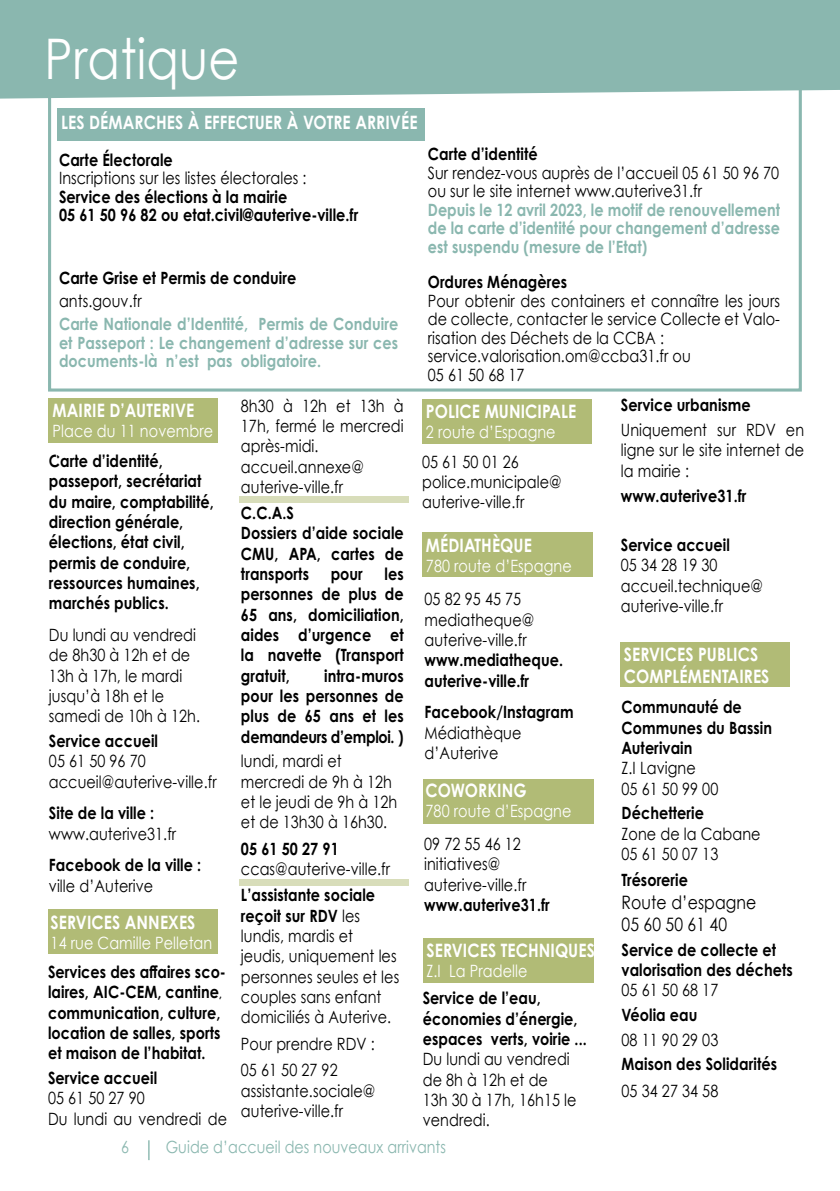
<style>
.page{position:relative;width:840px;height:1191px;background:#fff}
.page>*{position:absolute;margin:0;border:0;box-sizing:border-box;transform-origin:0 0}
.t1{font:56px "Century Gothic";letter-spacing:.005em;color:#fff;scale:.85 1}
.t2{font:700 18.4px/22.2px "Century Gothic Pro";letter-spacing:.005em;color:#fff;scale:.85 1}
.t3{font:18.4px/22.2px "Century Gothic";letter-spacing:.005em;color:#000;scale:.85 1}
.t4{font:17px/20.4px "Century Gothic";letter-spacing:.005em;color:#000;scale:.85 1}
.t5{font:700 17px/20.4px "Century Gothic Pro";letter-spacing:.005em;color:#000;scale:.85 1}
.t6{font:700 17px/18.4px "Century Gothic Pro";letter-spacing:.005em;color:#8ab7af;text-align:justify;scale:.85 1}
.t7{font:700 17px/18.4px "Century Gothic";letter-spacing:.005em;color:#8ab7af;text-align:justify;scale:.85 1}
.t8{font:17px "Century Gothic";letter-spacing:.005em;color:#fff;scale:.85 1}
.t9{font:16.8px "Century Gothic";letter-spacing:.005em;color:#8ab7af;scale:.85 1}
.s1{font-size:11.8px}
.s2{font-family:"Century Gothic";font-weight:400}
</style>
<div class="page">
<div style="left:49px;top:398px;width:169px;height:44px;background:#b1bb76"></div>
<div style="left:48px;top:909px;width:169px;height:45px;background:#b1bb76"></div>
<div style="left:422px;top:937px;width:171px;height:45px;background:#b1bb76"></div>
<div style="left:422px;top:532px;width:170px;height:45px;background:#b1bb76"></div>
<div style="left:422px;top:779px;width:171px;height:44px;background:#b1bb76"></div>
<div style="left:422px;top:399px;width:169px;height:45px;background:#b1bb76"></div>
<div style="left:619px;top:641px;width:169px;height:45px;background:#b1bb76"></div>
<div style="left:57px;top:108px;width:367px;height:33px;background:#8ab7af"></div>
<div style="left:239px;top:496px;width:169px;height:6px;background:#d8ddba"></div>
<div style="left:239px;top:879px;width:169px;height:6px;background:#d8ddba"></div>
<svg style="left:148px;top:1140px;width:1px;height:20px"></svg>
<div style="left:48px;top:84px;width:753px;height:307px;border:3px solid #8ab7af"></div>
<div style="left:0;top:0;width:839px;height:99px;background:#8ab7af"></div>
<h1 class="t1" style="left:45px;top:19px;width:231px">Pratique</h1>
<p class="t2" style="left:61px;top:111px;width:420px">LES DÉMARCHES À EFFECTUER À VOTRE ARRIVÉE</p>
<p class="t5" style="left:59px;top:149px;width:135px">Carte Électorale</p>
<p class="t4" style="left:59px;top:168px;width:292px">Inscriptions sur les listes électorales :</p>
<p class="t5" style="left:59px;top:187px;width:353px;line-height:18.4px">Service des élections à la mairie<br>05 61 50 96 82 ou etat.civil@auterive-ville.fr</p>
<p class="t5" style="left:59px;top:268px;width:280px">Carte Grise et Permis de conduire</p>
<p class="t4" style="left:59px;top:291px;width:99px">ants.gouv.fr</p>
<p class="t6" style="left:59px;top:314px;width:400px">Carte Nationale d’Identité, Permis de Conduire et Passeport : Le changement d’adresse sur ces documents-là n’est pas obligatoire.</p>
<p class="t5" style="left:427px;top:144px;width:130px">Carte d’identité</p>
<p class="t4" style="left:427px;top:163px;width:414px;line-height:18.4px">Sur rendez-vous auprès de l’accueil 05 61 50 96 70 ou sur le site internet www.auterive31.fr</p>
<p class="t7" style="left:427px;top:200px;width:415px">Depuis le 12 avril 2023, le motif de renouvellement de la carte d’identité pour changement d’adresse est suspendu (mesure de l’Etat)</p>
<p class="t5" style="left:427px;top:272px;width:165px">Ordures Ménagères</p>
<p class="t4" style="left:427px;top:291px;width:415px;line-height:18.4px">Pour obtenir des containers et connaître les jours de collecte, contacter le service Collecte et Valo&shy;risation des Déchets de la CCBA : service.valorisation.om@ccba31.fr ou<br>05 61 50 68 17</p>
<p class="t2" style="left:53px;top:399px;width:168px">MAIRIE D’AUTERIVE</p>
<p class="t8" style="left:53px;top:419px;width:190px">Place du 11 novembre</p>
<p class="t5" style="left:49px;top:450px;width:195px">Carte d’identité, passeport, secrétariat du maire, comptabilité, direction générale, élections, état civil, permis de conduire, ressources humaines, marchés publics.</p>
<p class="t4" style="left:49px;top:624px;width:179px">Du lundi au vendredi de 8h30 à 12h et de<br>13h à 17h, le mardi jusqu’à 18h et le samedi de 10h à 12h.</p>
<p class="t5" style="left:49px;top:730px;width:130px">Service accueil</p>
<p class="t4" style="left:49px;top:751px;width:199px">05 61 50 96 70 accueil@auterive-ville.fr</p>
<p class="t5" style="left:49px;top:803px;width:125px">Site de la ville :</p>
<p class="t4" style="left:49px;top:823px;width:151px">www.auterive31.fr</p>
<p class="t5" style="left:49px;top:855px;width:180px">Facebook de la ville :</p>
<p class="t4" style="left:49px;top:875px;width:124px">ville d’Auterive</p>
<p class="t2" style="left:51px;top:910px;width:172px">SERVICES ANNEXES</p>
<p class="t8" style="left:51px;top:931px;width:191px">14 rue Camille Pelletan</p>
<p class="t5" style="left:48px;top:961px;width:211px">Services des affaires sco&shy;laires, AIC-CEM, cantine<span class="s1">, </span>communication, culture, location de salles, sports et maison de l’habitat.</p>
<p class="t5" style="left:48px;top:1067px;width:130px">Service accueil</p>
<p class="t4" style="left:48px;top:1087px;width:212px">05 61 50 27 90<br>Du lundi au vendredi de</p>
<p class="t4" style="left:241px;top:395px;width:193px">8h30 à 12h et 13h à<br>17h, fermé le mercredi après-midi. accueil.annexe@ auterive-ville.fr</p>
<p class="t5" style="left:241px;top:502px;width:193px">C.C.A.S<br>Dossiers d’aide sociale<br>CMU, APA, cartes de transports</p>
<p class="t5" style="left:241px;top:563px;width:193px;text-align:justify;text-indent:144px">les personnes de plus de 65 ans, domiciliation, aides d’urgence et la navette (Transport gratuit,</p>
<p class="t5" style="left:330px;top:563px;width:39px">pour</p>
<p class="t5" style="left:241px;top:665px;width:193px;text-align:justify;text-indent:83px">intra-muros pour les personnes de plus de 65 ans et les demandeurs d’emploi. )</p>
<p class="t4" style="left:241px;top:750px;width:185px">lundi, mardi et mercredi de 9h à 12h et le jeudi de 9h à 12h et de 13h30 à 16h30.</p>
<p class="t5" style="left:241px;top:838px;width:116px">05 61 50 27 91</p>
<p class="t4" style="left:241px;top:858px;width:177px">ccas@auterive-ville.fr</p>
<p class="t5" style="left:241px;top:884px;width:159px">L’assistante sociale reçoit sur RDV <span class="s2">les</span></p>
<p class="t4" style="left:241px;top:925px;width:188px">lundis, mardis et jeudis, uniquement les personnes seules et les couples sans enfant domiciliés à Auterive.</p>
<p class="t4" style="left:241px;top:1030px;width:159px;line-height:26.6px">Pour prendre RDV :<br>05 61 50 27 92</p>
<p class="t4" style="left:241px;top:1080px;width:159px">assistante.sociale@ auterive-ville.fr</p>
<p class="t2" style="left:425px;top:400px;width:178px">POLICE MUNICIPALE</p>
<p class="t8" style="left:425px;top:420px;width:154px">2 route d’Espagne</p>
<p class="t4" style="left:422px;top:451px;width:165px">05 61 50 01 26 police.municipale@ auterive-ville.fr</p>
<p class="t2" style="left:425px;top:533px;width:126px">MÉDIATHÈQUE</p>
<p class="t8" style="left:425px;top:554px;width:173px">780 route d’Espagne</p>
<p class="t4" style="left:424px;top:589px;width:131px">05 82 95 45 75 mediatheque@ auterive-ville.fr</p>
<p class="t5" style="left:424px;top:650px;width:164px">www.mediatheque. auterive-ville.fr</p>
<p class="t5" style="left:424px;top:702px;width:177px">Facebook/Instagram</p>
<p class="t4" style="left:424px;top:722px;width:115px">Médiathèque d’Auterive</p>
<p class="t2" style="left:425px;top:778px;width:120px">COWORKING</p>
<p class="t8" style="left:425px;top:799px;width:173px">780 route d’Espagne</p>
<p class="t4" style="left:424px;top:833px;width:122px">09 72 55 46 12 initiatives@ auterive-ville.fr</p>
<p class="t5" style="left:424px;top:894px;width:149px">www.auterive31.fr</p>
<p class="t2" style="left:426px;top:938px;width:199px">SERVICES TECHNIQUES</p>
<p class="t8" style="left:426px;top:959px;width:120px">Z.I La Pradelle</p>
<p class="t5" style="left:422px;top:987px;width:194px">Service de l’eau, économies d’énergie, espaces verts, voirie ...</p>
<p class="t4" style="left:422px;top:1048px;width:182px">Du lundi au vendredi de 8h à 12h et de<br>13h 30 à 17h, 16h15 le vendredi.</p>
<p class="t9" style="left:121px;top:1135px;width:11px">6</p>
<p class="t9" style="left:166px;top:1135px;width:331px">Guide d’accueil des nouveaux arrivants</p>
<p class="t5" style="left:620px;top:395px;width:154px">Service urbanisme</p>
<p class="t4" style="left:620px;top:419px;width:217px;text-align:justify">Uniquement sur RDV en ligne sur le site internet de la mairie :</p>
<p class="t5" style="left:620px;top:485px;width:149px">www.auterive31.fr</p>
<p class="t5" style="left:620px;top:534px;width:130px">Service accueil</p>
<p class="t4" style="left:620px;top:554px;width:169px">05 34 28 19 30 accueil.technique@ auterive-ville.fr</p>
<p class="t2" style="left:623px;top:643px;width:173px">SERVICES PUBLICS<br>COMPLÉMENTAIRES</p>
<p class="t5" style="left:621px;top:696px;width:178px">Communauté de<br>Communes du Bassin<br>Auterivain</p>
<p class="t4" style="left:621px;top:757px;width:115px">Z.I Lavigne<br>05 61 50 99 00</p>
<p class="t5" style="left:621px;top:802px;width:98px">Déchetterie</p>
<p class="t4" style="left:621px;top:823px;width:165px">Zone de la Cabane<br>05 61 50 07 13</p>
<p class="t5" style="left:621px;top:870px;width:80px">Trésorerie</p>
<p class="t3" style="left:621px;top:890px;width:160px">Route d’espagne<br>05 60 50 61 40</p>
<p class="t5" style="left:621px;top:939px;width:203px">Service de collecte et valorisation des déchets</p>
<p class="t4" style="left:621px;top:979px;width:115px">05 61 50 68 17</p>
<p class="t5" style="left:621px;top:1004px;width:91px">Véolia eau</p>
<p class="t4" style="left:621px;top:1029px;width:115px">08 11 90 29 03</p>
<p class="t5" style="left:621px;top:1053px;width:184px">Maison des Solidarités</p>
<p class="t4" style="left:621px;top:1080px;width:115px">05 34 27 34 58</p>
</div>
